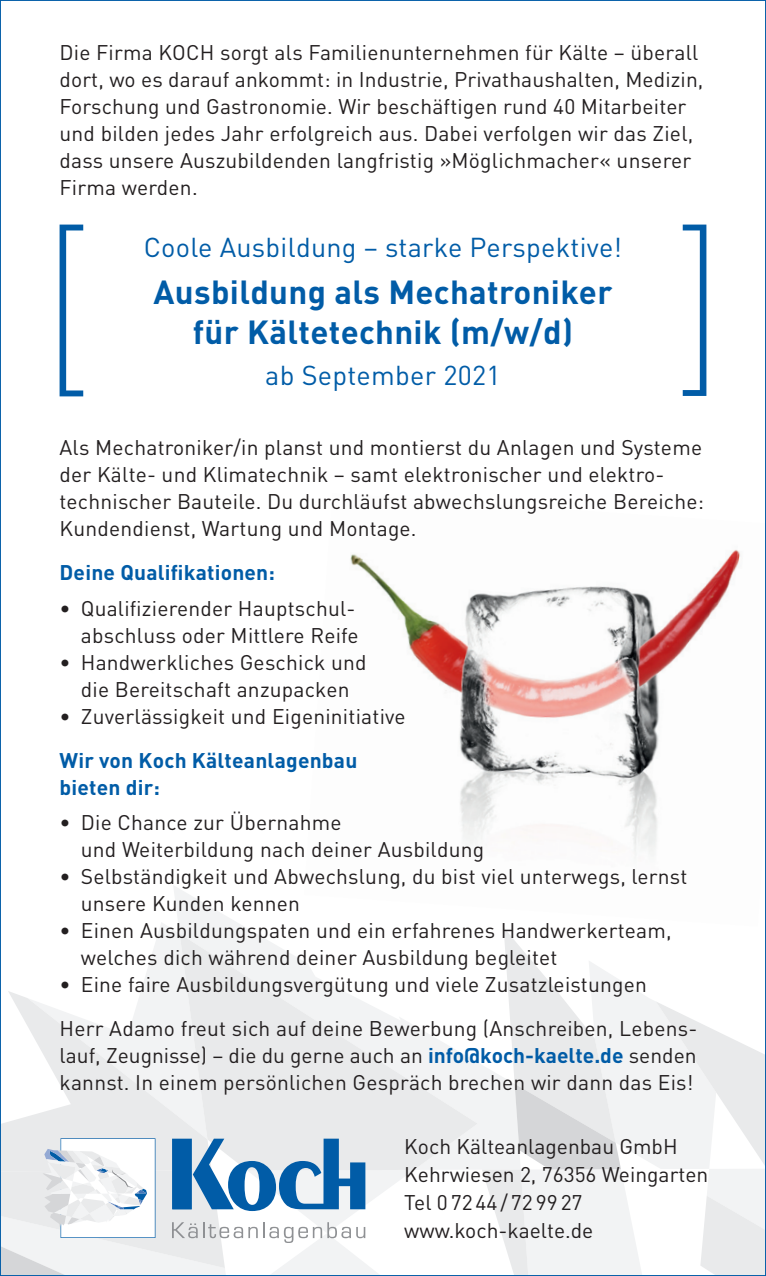
<style>
.page{position:relative;width:766px;height:1276px;background:#fff}
.page>*{position:absolute;margin:0;border:0;box-sizing:border-box;transform-origin:0 0}
.t1{font:700 33px/39.6px "DIN";letter-spacing:.01em;color:#015ca7;text-align:center}
.t2{font:27px "DIN";letter-spacing:.01em;color:#015ca7}
.t3{font:21px/27px "DIN";letter-spacing:.01em;color:#231f20}
.t4{font:700 21px/27px "DIN";letter-spacing:.01em;color:#015ca7}
.s1{font-weight:700;color:#015ca7}
</style>
<div class="page">
<img style="left:350px;top:549px;width:391px;height:307px">
<svg style="left:174px;top:886px;width:61px;height:36px"></svg>
<svg style="left:2px;top:922px;width:761px;height:352px"></svg>
<svg style="left:682px;top:225px;width:24px;height:171px"></svg>
<svg style="left:60px;top:225px;width:23px;height:171px"></svg>
<p class="t3" style="left:60px;top:41px;width:645px">Die Firma KOCH sorgt als Familienunternehmen für Kälte – überall dort, wo es darauf ankommt: in Industrie, Privathaushalten, Medizin, Forschung und Gastronomie. Wir beschäftigen rund 40 Mitarbeiter und bilden jedes Jahr erfolgreich aus. Dabei verfolgen wir das Ziel, dass unsere Auszubildenden langfristig »Möglichmacher« unserer Firma werden.</p>
<p class="t2" style="left:144px;top:238px;width:479px">Coole Ausbildung – starke Perspektive!</p>
<h1 class="t1" style="left:153px;top:276px;width:460px">Ausbildung als Mechatroniker für Kältetechnik (m/w/d)</h1>
<p class="t2" style="left:265px;top:365px;width:237px">ab September 2021</p>
<p class="t3" style="left:60px;top:436px;width:645px">Als Mechatroniker/in planst und montierst du Anlagen und Systeme der Kälte- und Klimatechnik – samt elektronischer und elektro&shy;technischer Bauteile. Du durchläufst abwechslungsreiche Bereiche:<br>Kundendienst, Wartung und Montage.</p>
<p class="t4" style="left:60px;top:561px;width:217px">Deine Qualifikationen:</p>
<p class="t3" style="left:60px;top:597px;width:300px;text-align:right">• Qualifizierender Hauptschul&shy;abschluss oder Mittlere Reife</p>
<p class="t3" style="left:60px;top:651px;width:308px;text-align:center">• Handwerkliches Geschick und die Bereitschaft anzupacken</p>
<p class="t3" style="left:60px;top:705px;width:347px">• Zuverlässigkeit und Eigeninitiative</p>
<p class="t4" style="left:60px;top:749px;width:299px">Wir von Koch Kälteanlagenbau bieten dir:</p>
<p class="t3" style="left:81px;top:811px;width:405px;text-indent:-21px">• Die Chance zur Übernahme<br>und Weiterbildung nach deiner Ausbildung</p>
<p class="t3" style="left:81px;top:865px;width:607px;text-indent:-21px">• Selbständigkeit und Abwechslung, du bist viel unterwegs, lernst unsere Kunden kennen</p>
<p class="t3" style="left:81px;top:919px;width:592px;text-indent:-21px">• Einen Ausbildungspaten und ein erfahrenes Handwerkerteam, welches dich während deiner Ausbildung begleitet</p>
<p class="t3" style="left:60px;top:965px;width:639px;line-height:44.1px">• Eine faire Ausbildungsvergütung und viele Zusatzleistungen<br>Herr Adamo freut sich auf deine Bewerbung (Anschreiben, Lebens-</p>
<p class="t3" style="left:60px;top:1044px;width:638px">lauf, Zeugnisse) – die du gerne auch an <span class="s1">info@koch-kaelte.de</span> senden kannst. In einem persönlichen Gespräch brechen wir dann das Eis!</p>
<p class="t3" style="left:404px;top:1134px;width:305px;line-height:27.9px">Koch Kälteanlagenbau GmbH<br>Kehrwiesen 2, 76356 Weingarten<br>Tel 0 72 44 / 72 99 27 www.koch-kaelte.de</p>
</div>
